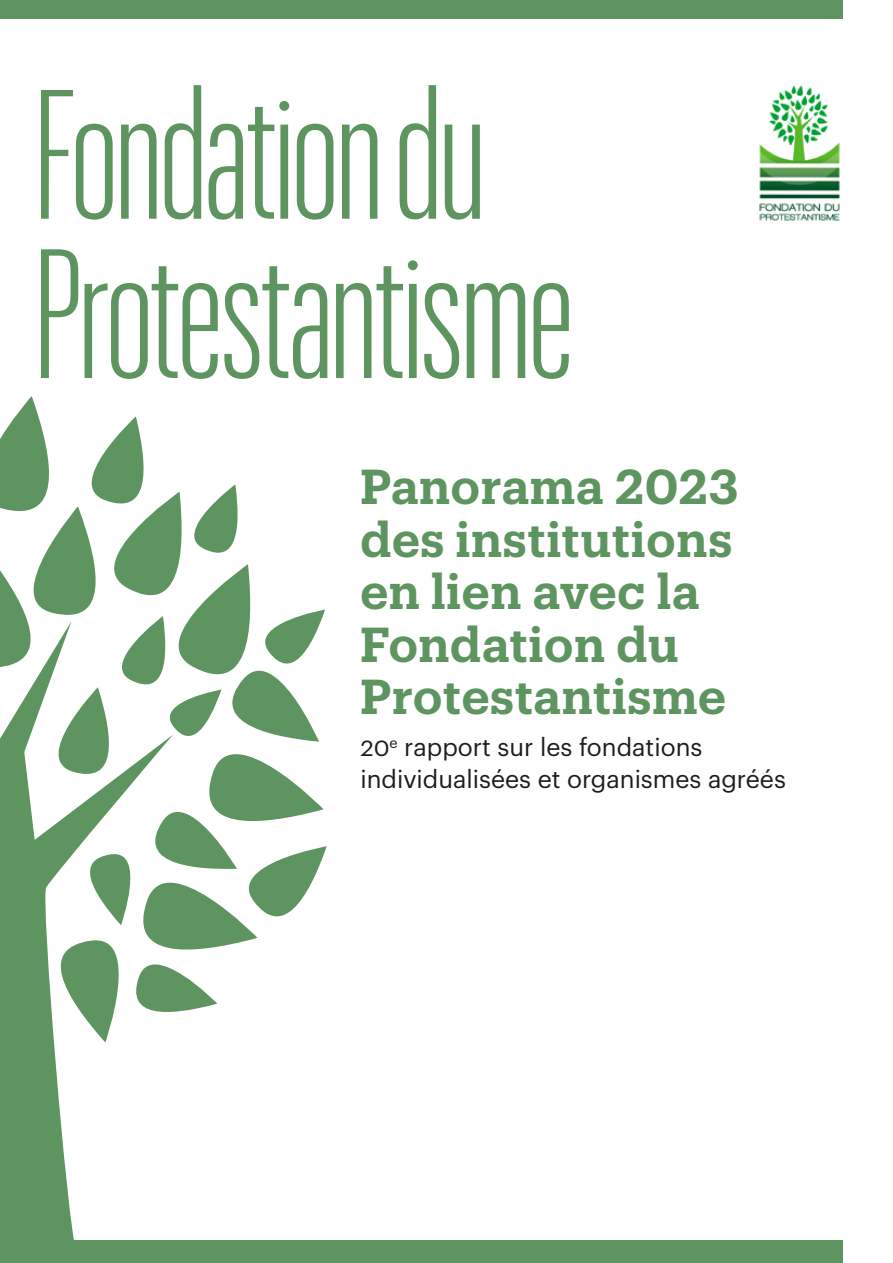
<style>
.page{position:relative;width:893px;height:1263px;background:#fff}
.page>*{position:absolute;margin:0;border:0;box-sizing:border-box;transform-origin:0 0}
.t1{font:300 180px/159.3px "Graphik XX Cond";letter-spacing:-.01em;color:#5e9460}
.t2{font:600 48px/52.5px "Produkt";letter-spacing:.02em;color:#5e9460}
.t3{font:24.75px/31.5px "Graphik";color:#1d1d1b}
</style>
<div class="page">
<img style="left:759px;top:85px;width:81px;height:136px">
<svg style="left:0;top:396px;width:327px;height:616px"></svg>
<svg style="left:0;top:610px;width:173px;height:630px"></svg>
<div style="left:0;top:0;width:842px;height:18px;background:#5e9460"></div>
<div style="left:0;top:1240px;width:842px;height:23px;background:#5e9460"></div>
<h1 class="t1" style="left:35px;top:68px;width:540px">Fondation du<br>Protestantisme</h1>
<p class="t2" style="left:360px;top:458px;width:380px">Panorama 2023 des institutions en lien avec la<br>Fondation du<br>Protestantisme</p>
<p class="t3" style="left:360px;top:729px;width:427px">20<sup>e</sup> rapport sur les fondations individualisées et organismes agréés</p>
</div>
